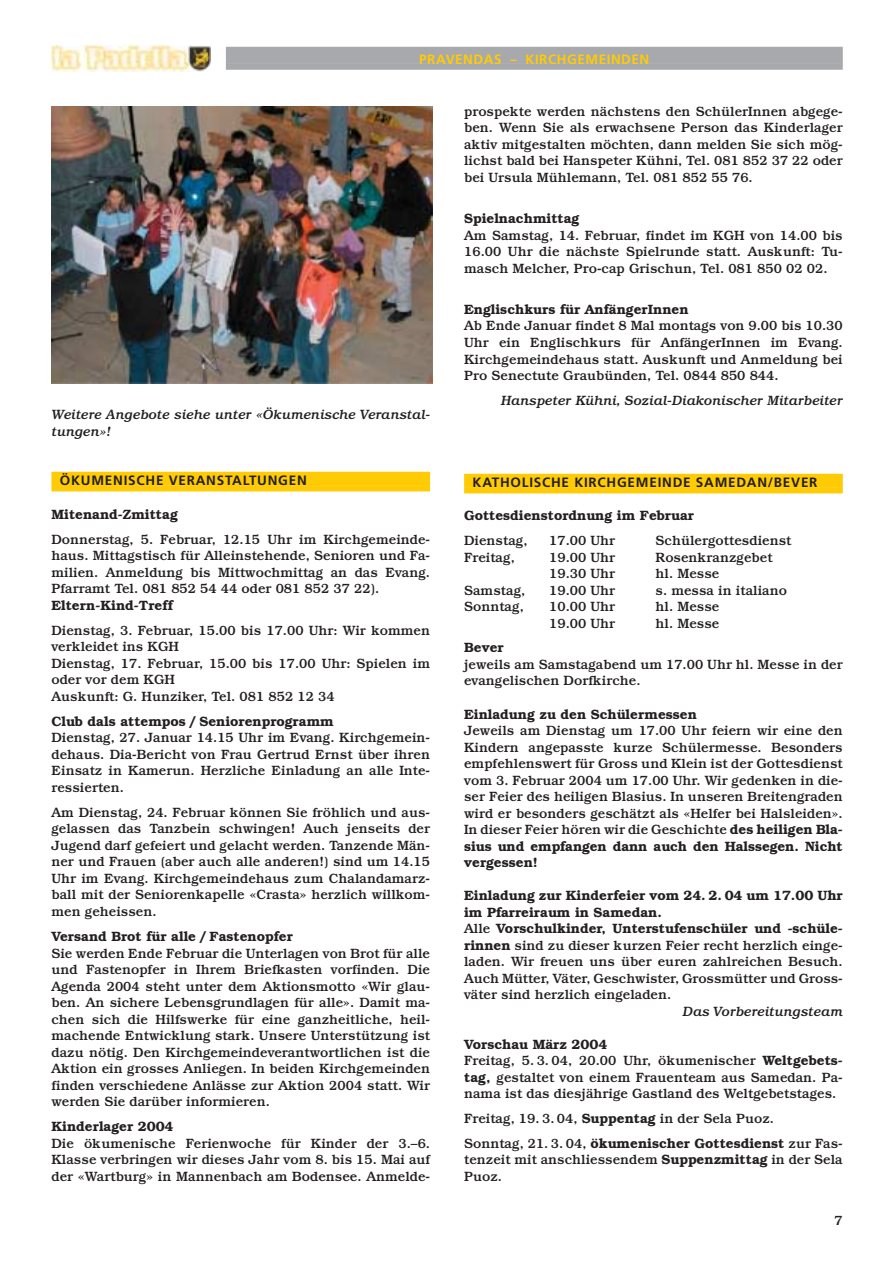
<style>
.page{position:relative;width:893px;height:1262px;background:#fff}
.page>*{position:absolute;margin:0;border:0;box-sizing:border-box;transform-origin:0 0}
.t1{font:500 13.5px/16.5px "Bookman";color:#231f20;text-align:justify}
.t2{font:600 13.5px "Bookman";color:#231f20}
.t3{font:italic 500 13.5px/16.5px "Bookman";color:#231f20}
.t4{font:700 13.5px "Frutiger";letter-spacing:.055em;color:#231f20}
.t5{font:700 13.5px "Frutiger";letter-spacing:.04em;color:#ffcb04}
.s1{font-weight:600}
</style>
<div class="page">
<div style="left:51px;top:472px;width:379px;height:13px;background:#ffcb04"></div>
<div style="left:51px;top:485px;width:379px;height:6px;background:#ffcb04"></div>
<div style="left:464px;top:474px;width:378px;height:13px;background:#ffcb04"></div>
<div style="left:464px;top:487px;width:378px;height:6px;background:#ffcb04"></div>
<img style="left:52px;top:46px;width:159px;height:25px">
<div style="left:226px;top:47px;width:616px;height:17px;background:#a7a9ac"></div>
<div style="left:226px;top:63px;width:616px;height:7px;background:#a7a9ac"></div>
<img style="left:51px;top:106px;width:381px;height:278px">
<p class="t5" style="left:419px;top:53px;width:231px">PRAVENDAS – KIRCHGEMEINDEN</p>
<p class="t3" style="left:51px;top:407px;width:380px">Weitere Angebote siehe unter «Ökumenische Veranstal&shy;tungen»!</p>
<p class="t4" style="left:60px;top:475px;width:248px">ÖKUMENISCHE VERANSTALTUNGEN</p>
<p class="t2" style="left:51px;top:508px;width:128px">Mitenand-Zmittag</p>
<p class="t1" style="left:51px;top:532px;width:380px">Donnerstag, 5. Februar, 12.15 Uhr im Kirchgemeinde&shy;haus. Mittagstisch für Alleinstehende, Senioren und Fa&shy;milien. Anmeldung bis Mittwochmittag an das Evang.<br>Pfarramt Tel. 081 852 54 44 oder 081 852 37 22).</p>
<p class="t2" style="left:51px;top:600px;width:123px">Eltern-Kind-Treff</p>
<p class="t1" style="left:51px;top:623px;width:380px;text-align:left">Dienstag, 3. Februar, 15.00 bis 17.00 Uhr: Wir kommen verkleidet ins KGH<br>Dienstag, 17. Februar, 15.00 bis 17.00 Uhr: Spielen im oder vor dem KGH<br>Auskunft: G. Hunziker, Tel. 081 852 12 34</p>
<p class="t2" style="left:51px;top:716px;width:284px">Club dals attempos / Seniorenprogramm</p>
<p class="t1" style="left:51px;top:731px;width:380px">Dienstag, 27. Januar 14.15 Uhr im Evang. Kirchgemein&shy;dehaus. Dia-Bericht von Frau Gertrud Ernst über ihren Einsatz in Kamerun. Herzliche Einladung an alle Inte&shy;ressierten.</p>
<p class="t1" style="left:51px;top:805px;width:380px">Am Dienstag, 24. Februar können Sie fröhlich und aus&shy;gelassen das Tanzbein schwingen! Auch jenseits der Jugend darf gefeiert und gelacht werden. Tanzende Män&shy;ner und Frauen (aber auch alle anderen!) sind um 14.15<br>Uhr im Evang. Kirchgemeindehaus zum Chalandamarz&shy;ball mit der Seniorenkapelle «Crasta» herzlich willkom&shy;men geheissen.</p>
<p class="t2" style="left:51px;top:931px;width:243px">Versand Brot für alle / Fastenopfer</p>
<p class="t1" style="left:51px;top:946px;width:380px">Sie werden Ende Februar die Unterlagen von Brot für alle und Fastenopfer in Ihrem Briefkasten vorfinden. Die Agenda 2004 steht unter dem Aktionsmotto «Wir glau&shy;ben. An sichere Lebensgrundlagen für alle». Damit ma&shy;chen sich die Hilfswerke für eine ganzheitliche, heil&shy;machende Entwicklung stark. Unsere Unterstützung ist dazu nötig. Den Kirchgemeindeverantwortlichen ist die Aktion ein grosses Anliegen. In beiden Kirchgemeinden finden verschiedene Anlässe zur Aktion 2004 statt. Wir werden Sie darüber informieren.</p>
<p class="t2" style="left:51px;top:1121px;width:124px">Kinderlager 2004</p>
<p class="t1" style="left:51px;top:1136px;width:380px">Die ökumenische Ferienwoche für Kinder der 3.–6.<br>Klasse verbringen wir dieses Jahr vom 8. bis 15. Mai auf der «Wartburg» in Mannenbach am Bodensee. Anmelde-</p>
<p class="t1" style="left:464px;top:104px;width:380px">prospekte werden nächstens den SchülerInnen abgege&shy;ben. Wenn Sie als erwachsene Person das Kinderlager aktiv mitgestalten möchten, dann melden Sie sich mög&shy;lichst bald bei Hanspeter Kühni, Tel. 081 852 37 22 oder bei Ursula Mühlemann, Tel. 081 852 55 76.</p>
<p class="t2" style="left:464px;top:213px;width:117px">Spielnachmittag</p>
<p class="t1" style="left:464px;top:228px;width:380px">Am Samstag, 14. Februar, findet im KGH von 14.00 bis 16.00 Uhr die nächste Spielrunde statt. Auskunft: Tu&shy;masch Melcher, Pro-cap Grischun, Tel. 081 850 02 02.</p>
<p class="t2" style="left:464px;top:304px;width:226px">Englischkurs für AnfängerInnen</p>
<p class="t1" style="left:464px;top:319px;width:380px">Ab Ende Januar findet 8 Mal montags von 9.00 bis 10.30<br>Uhr ein Englischkurs für AnfängerInnen im Evang.<br>Kirchgemeindehaus statt. Auskunft und Anmeldung bei Pro Senectute Graubünden, Tel. 0844 850 844.</p>
<p class="t3" style="left:500px;top:393px;width:343px">Hanspeter Kühni, Sozial-Diakonischer Mitarbeiter</p>
<p class="t4" style="left:472px;top:477px;width:346px">KATHOLISCHE KIRCHGEMEINDE SAMEDAN/BEVER</p>
<p class="t2" style="left:464px;top:510px;width:231px">Gottesdienstordnung im Februar</p>
<p class="t1" style="left:464px;top:533px;width:65px">Dienstag,</p>
<p class="t1" style="left:549px;top:533px;width:68px">17.00 Uhr</p>
<p class="t1" style="left:655px;top:533px;width:137px">Schülergottesdienst</p>
<p class="t1" style="left:464px;top:550px;width:52px">Freitag,</p>
<p class="t1" style="left:549px;top:550px;width:68px">19.00 Uhr</p>
<p class="t1" style="left:655px;top:550px;width:119px">Rosenkranzgebet</p>
<p class="t1" style="left:549px;top:566px;width:68px">19.30 Uhr</p>
<p class="t1" style="left:655px;top:566px;width:65px">hl. Messe</p>
<p class="t1" style="left:464px;top:583px;width:63px">Samstag,</p>
<p class="t1" style="left:549px;top:583px;width:68px">19.00 Uhr</p>
<p class="t1" style="left:655px;top:583px;width:133px">s. messa in italiano</p>
<p class="t1" style="left:464px;top:599px;width:61px">Sonntag,</p>
<p class="t1" style="left:549px;top:599px;width:68px">10.00 Uhr</p>
<p class="t1" style="left:655px;top:599px;width:65px">hl. Messe</p>
<p class="t1" style="left:549px;top:616px;width:68px">19.00 Uhr</p>
<p class="t1" style="left:655px;top:616px;width:65px">hl. Messe</p>
<p class="t2" style="left:464px;top:642px;width:41px">Bever</p>
<p class="t1" style="left:464px;top:657px;width:380px">jeweils am Samstagabend um 17.00 Uhr hl. Messe in der evangelischen Dorfkirche.</p>
<p class="t2" style="left:464px;top:708px;width:234px">Einladung zu den Schülermessen</p>
<p class="t1" style="left:464px;top:723px;width:380px">Jeweils am Dienstag um 17.00 Uhr feiern wir eine den Kindern angepasste kurze Schülermesse. Besonders empfehlenswert für Gross und Klein ist der Gottesdienst vom 3. Februar 2004 um 17.00 Uhr. Wir gedenken in die&shy;ser Feier des heiligen Blasius. In unseren Breitengraden wird er besonders geschätzt als «Helfer bei Halsleiden».<br>In dieser Feier hören wir die Geschichte <span class="s1">des heiligen Bla&shy;sius und empfangen dann auch den Halssegen. Nicht vergessen!</span></p>
<p class="t1" style="left:464px;top:888px;width:380px;text-align:left"><span class="s1">Einladung zur Kinderfeier vom 24. 2. 04 um 17.00 Uhr im Pfarreiraum in Samedan.<br></span>Alle <span class="s1">Vorschulkinder, Unterstufenschüler und -schüle&shy;rinnen</span> sind zu dieser kurzen Feier recht herzlich einge&shy;laden. Wir freuen uns über euren zahlreichen Besuch.<br>Auch Mütter, Väter, Geschwister, Grossmütter und Gross&shy;väter sind herzlich eingeladen.</p>
<p class="t3" style="left:682px;top:1004px;width:162px">Das Vorbereitungsteam</p>
<p class="t1" style="left:464px;top:1037px;width:380px;text-align:left"><span class="s1">Vorschau März 2004<br></span>Freitag, 5. 3. 04, 20.00 Uhr, ökumenischer <span class="s1">Weltgebets&shy;tag,</span> gestaltet von einem Frauenteam aus Samedan. Pa&shy;nama ist das diesjährige Gastland des Weltgebetstages.</p>
<p class="t1" style="left:464px;top:1107px;width:380px;line-height:24.8px">Freitag, 19. 3. 04, <span class="s1">Suppentag</span> in der Sela Puoz.<br>Sonntag, 21. 3. 04, <span class="s1">ökumenischer Gottesdienst</span> zur Fas-</p>
<p class="t1" style="left:464px;top:1152px;width:380px">tenzeit mit anschliessendem <span class="s1">Suppenzmittag</span> in der Sela<br>Puoz.</p>
<p class="t1" style="left:834px;top:1213px;width:10px">7</p>
</div>
